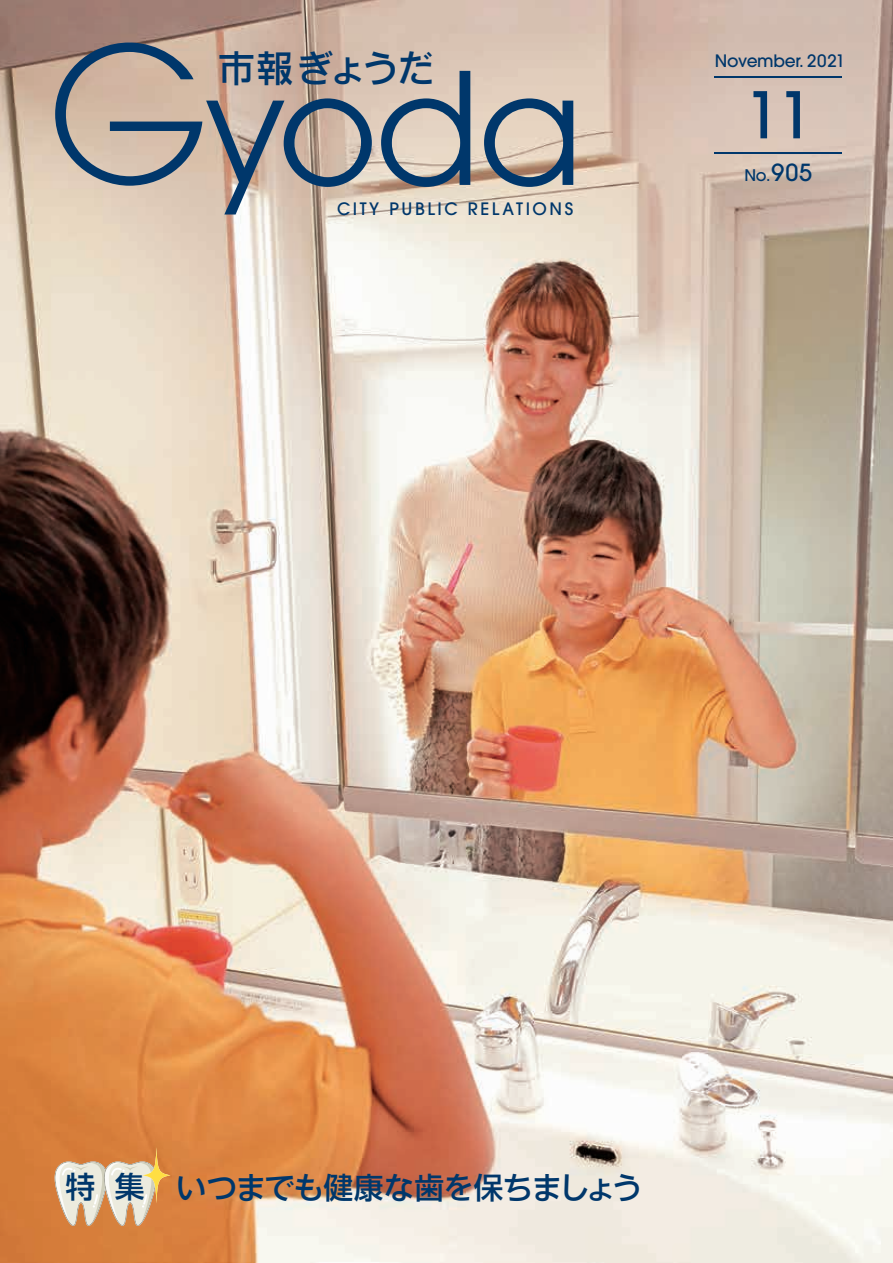
<style>
.page{position:relative;width:893px;height:1263px;background:#fff}
.page>*{position:absolute;margin:0;border:0;box-sizing:border-box;transform-origin:0 0}
.t1{font:500 63.75px "ITC Avant Garde Pro";color:#00376b}
.t2{font:36.15px "Ntoday Std Medium KL";color:#00376b}
.t3{font:29.7px "Ntoday Std Medium KL";letter-spacing:-.04em;color:#00376b}
.t4{font:500 29.7px "Shin Go Pr 6";color:#00376b}
.t5{font:500 23.4px "ITC Avant Garde Pro";color:#00376b}
.t6{font:500 16.95px "ITC Avant Garde Pro";letter-spacing:.15em;color:#00376b}
.t7{font:500 16.95px "ITC Avant Garde Pro";letter-spacing:-.02em;color:#00376b}
.t8{font:500 15.9px "ITC Avant Garde Pro";color:#00376b}
.s1{font-family:"Shin Go Pr 6";font-weight:500}
.s2{font-size:15.9px}
</style>
<div class="page">
<img style="left:0;top:0;width:893px;height:1263px">
<svg style="left:381px;top:71px;width:89px;height:116px;background:#999da2"></svg>
<svg style="left:484px;top:98px;width:89px;height:89px;background:#8c9399"></svg>
<hr style="left:714px;top:152px;width:128px;height:2px;background:#00376b">
<hr style="left:714px;top:76px;width:128px;height:1px;background:#00376b">
<svg style="left:55px;top:43px;width:317px;height:171px;background:#afa49e"></svg>
<svg style="left:53px;top:1160px;width:105px;height:67px;background:#e2caae"></svg>
<svg style="left:142px;top:1147px;width:28px;height:56px"></svg>
<h2 class="t2" style="left:218px;top:41px;width:217px"><span class="s1">市報</span>ぎょうだ</h2>
<p class="t7" style="left:715px;top:50px;width:131px">November. 2021</p>
<h1 class="t1" style="left:744px;top:74px;width:70px">11</h1>
<h3 class="t5" style="left:766px;top:158px;width:47px"><span class="s2">.</span>905</h3>
<p class="t8" style="left:744px;top:165px;width:24px">No</p>
<p class="t6" style="left:337px;top:197px;width:44px">CITY</p>
<p class="t6" style="left:389px;top:197px;width:70px">PUBLIC</p>
<p class="t6" style="left:468px;top:197px;width:107px">RELATIONS</p>
<h3 class="t4" style="left:65px;top:1163px;width:31px">特</h3>
<h3 class="t4" style="left:115px;top:1163px;width:31px">集</h3>
<h3 class="t3" style="left:176px;top:1166px;width:467px">いつまでも<span class="s1">健康</span>な<span class="s1">歯</span>を<span class="s1">保</span>ちましょう</h3>
</div>
